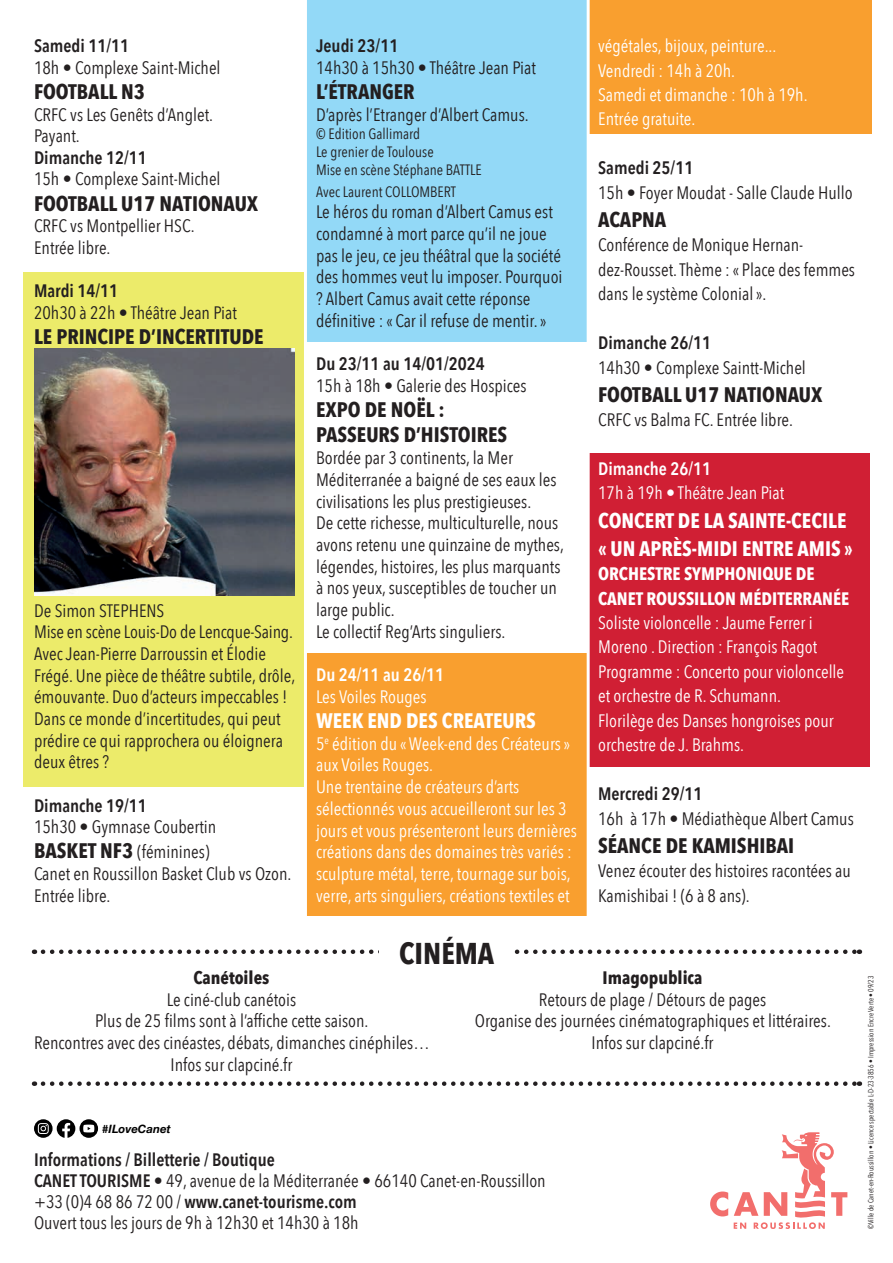
<style>
.page{position:relative;width:893px;height:1263px;background:#fff}
.page>*{position:absolute;margin:0;border:0;box-sizing:border-box;transform-origin:0 0}
.t1{font:700 30px "Avenir Next Condensed";color:#231f20}
.t2{font:700 21px/25.3px "Avenir Next Condensed";color:#231f20}
.t3{font:700 21px/28px "Avenir Next Condensed";color:#fff}
.t4{font:18px/21.6px "Avenir Next Condensed";color:#231f20}
.t5{font:18px/24.5px "Avenir Next Condensed";color:#fff}
.t6{font:600 18px "Avenir Next Condensed";color:#231f20}
.t7{font:700 18px/24.5px "Avenir Next Condensed";color:#fff}
.t8{font:600 18px "Avenir Next Condensed";color:#fff}
.t9{font:700 18px "Avenir Next Condensed";color:#231f20}
.t10{font:15px/18.1px "Avenir Next Condensed";color:#231f20}
.t11{font:italic 700 11.4px "Helvetica Neue";color:#000}
.t12{font:7.5px "Avenir Next Condensed";color:#231f20}
.s1{font-weight:700;font-size:21px}
.s2{font-weight:600}
</style>
<div class="page">
<svg style="left:34px;top:1119px;width:64px;height:19px"></svg>
<svg style="left:710px;top:1191px;width:18px;height:25px"></svg>
<svg style="left:734px;top:1132px;width:113px;height:97px"></svg>
<svg style="left:43px;top:949px;width:817px;height:5px"></svg>
<svg style="left:43px;top:1081px;width:817px;height:5px"></svg>
<div style="left:587px;top:453px;width:283px;height:314px;background:#d01f34"></div>
<div style="left:590px;top:0;width:282px;height:134px;background:#f99f2f"></div>
<div style="left:23px;top:272px;width:282px;height:514px;background:#eceb6a"></div>
<div style="left:305px;top:0;width:282px;height:341px;background:#93d9f7"></div>
<div style="left:305px;top:653px;width:282px;height:262px;background:#f99f2f"></div>
<hr style="left:304px;top:0;width:3px;height:923px;background:#fff">
<hr style="left:587px;top:0;width:3px;height:929px;background:#fff">
<div style="left:379px;top:934px;width:134px;height:35px;background:#fff"></div>
<img style="left:34px;top:348px;width:261px;height:247px">
<p class="t6" style="left:34px;top:30px;width:97px">Samedi 11/11</p>
<p class="t4" style="left:34px;top:56px;width:188px">18h • Complexe Saint-Michel</p>
<p class="t2" style="left:34px;top:79px;width:112px">FOOTBALL N3</p>
<p class="t4" style="left:34px;top:103px;width:181px">CRFC vs Les Genêts d’Anglet.<br>Payant.</p>
<p class="t6" style="left:34px;top:142px;width:114px">Dimanche 12/11</p>
<p class="t4" style="left:34px;top:167px;width:188px">15h • Complexe Saint-Michel</p>
<p class="t2" style="left:34px;top:190px;width:226px">FOOTBALL U17 NATIONAUX</p>
<p class="t4" style="left:34px;top:214px;width:162px">CRFC vs Montpellier HSC.<br>Entrée libre.</p>
<p class="t6" style="left:34px;top:275px;width:86px">Mardi 14/11</p>
<p class="t4" style="left:34px;top:301px;width:204px">20h30 à 22h • Théâtre Jean Piat</p>
<p class="t2" style="left:34px;top:324px;width:231px">LE PRINCIPE D’INCERTITUDE</p>
<p class="t4" style="left:34px;top:599px;width:263px">De Simon STEPHENS<br>Mise en scène Louis-Do de Lencque-Saing.<br>Avec Jean-Pierre Darroussin et Élodie Frégé. Une pièce de théâtre subtile, drôle, émouvante. Duo d’acteurs impeccables !<br>Dans ce monde d’incertitudes, qui peut prédire ce qui rapprochera ou éloignera deux êtres ?</p>
<p class="t6" style="left:34px;top:790px;width:114px">Dimanche 19/11</p>
<p class="t4" style="left:34px;top:813px;width:184px;line-height:25.2px">15h30 • Gymnase Coubertin<br><span class="s1">BASKET NF3</span> (féminines)</p>
<p class="t4" style="left:34px;top:862px;width:259px">Canet en Roussillon Basket Club vs Ozon.<br>Entrée libre.</p>
<p class="t6" style="left:316px;top:30px;width:84px">Jeudi 23/11</p>
<p class="t4" style="left:316px;top:56px;width:221px">14h30 à 15h30 • Théâtre Jean Piat</p>
<p class="t2" style="left:316px;top:79px;width:100px">L’ÉTRANGER</p>
<p class="t4" style="left:316px;top:103px;width:214px">D’après l’Etranger d’Albert Camus.</p>
<p class="t10" style="left:316px;top:124px;width:167px">© Edition Gallimard<br>Le grenier de Toulouse<br>Mise en scène Stéphane BATTLE</p>
<p class="t10" style="left:316px;top:182px;width:141px">Avec Laurent COLLOMBERT</p>
<p class="t4" style="left:316px;top:200px;width:248px">Le héros du roman d’Albert Camus est condamné à mort parce qu’il ne joue pas le jeu, ce jeu théâtral que la société des hommes veut lu imposer. Pourquoi ? Albert Camus avait cette réponse définitive : « Car il refuse de mentir. »</p>
<p class="t6" style="left:316px;top:348px;width:170px">Du 23/11 au 14/01/2024</p>
<p class="t4" style="left:316px;top:374px;width:212px">15h à 18h • Galerie des Hospices</p>
<p class="t2" style="left:316px;top:397px;width:193px">EXPO DE NOËL :<br>PASSEURS D’HISTOIRES</p>
<p class="t4" style="left:316px;top:446px;width:249px">Bordée par 3 continents, la Mer Méditerranée a baigné de ses eaux les civilisations les plus prestigieuses.<br>De cette richesse, multiculturelle, nous avons retenu une quinzaine de mythes, légendes, histoires, les plus marquants à nos yeux, susceptibles de toucher un large public.<br>Le collectif Reg’Arts singuliers.</p>
<p class="t8" style="left:316px;top:659px;width:130px">Du 24/11 au 26/11</p>
<p class="t5" style="left:316px;top:683px;width:112px">Les Voiles Rouges</p>
<p class="t3" style="left:316px;top:706px;width:221px">WEEK END DES CREATEURS</p>
<p class="t5" style="left:316px;top:732px;width:262px;line-height:21.8px">5<sup>e</sup> édition du « Week-end des Créateurs » aux Voiles Rouges.<br>Une trentaine de créateurs d’arts sélectionnés vous accueilleront sur les 3 jours et vous présenteront leurs dernières créations dans des domaines très variés : sculpture métal, terre, tournage sur bois, verre, arts singuliers, créations textiles et</p>
<h1 class="t1" style="left:399px;top:935px;width:97px">CINÉMA</h1>
<p class="t5" style="left:598px;top:33px;width:211px">végétales, bijoux, peinture...<br>Vendredi : 14h à 20h.<br>Samedi et dimanche : 10h à 19h.<br>Entrée gratuite.</p>
<p class="t6" style="left:598px;top:152px;width:97px">Samedi 25/11</p>
<p class="t4" style="left:598px;top:181px;width:256px">15h • Foyer Moudat - Salle Claude Hullo</p>
<p class="t2" style="left:598px;top:207px;width:70px">ACAPNA</p>
<p class="t4" style="left:598px;top:232px;width:258px;line-height:24.5px">Conférence de Monique Hernan&shy;dez-Rousset. Thème : « Place des femmes dans le système Colonial ».</p>
<p class="t6" style="left:598px;top:327px;width:114px">Dimanche 26/11</p>
<p class="t4" style="left:598px;top:356px;width:209px">14h30 • Complexe Saintt-Michel</p>
<p class="t2" style="left:598px;top:381px;width:226px">FOOTBALL U17 NATIONAUX</p>
<p class="t4" style="left:598px;top:408px;width:196px">CRFC vs Balma FC. Entrée libre.</p>
<p class="t8" style="left:598px;top:453px;width:114px">Dimanche 26/11</p>
<p class="t5" style="left:598px;top:480px;width:188px">17h à 19h • Théâtre Jean Piat</p>
<p class="t3" style="left:598px;top:506px;width:256px">CONCERT DE LA SAINTE-CECILE « UN APRÈS-MIDI ENTRE AMIS »</p>
<p class="t7" style="left:598px;top:561px;width:252px">ORCHESTRE SYMPHONIQUE DE<br>CANET ROUSSILLON MÉDITERRANÉE</p>
<p class="t5" style="left:598px;top:610px;width:248px">Soliste violoncelle : Jaume Ferrer i Moreno . Direction : François Ragot Programme : Concerto pour violoncelle et orchestre de R. Schumann.<br>Florilège des Danses hongroises pour orchestre de J. Brahms.</p>
<p class="t6" style="left:598px;top:778px;width:106px">Mercredi 29/11</p>
<p class="t4" style="left:598px;top:807px;width:257px">16h à 17h • Médiathèque Albert Camus</p>
<p class="t2" style="left:598px;top:832px;width:198px">SÉANCE DE KAMISHIBAI</p>
<p class="t4" style="left:598px;top:858px;width:254px;line-height:24.5px">Venez écouter des histoires racontées au<br>Kamishibai ! (6 à 8 ans).</p>
<p class="t9" style="left:194px;top:967px;width:77px">Canétoiles</p>
<p class="t4" style="left:34px;top:988px;width:397px;text-align:center">Le ciné-club canétois<br>Plus de 25 films sont à l’affiche cette saison.<br>Rencontres avec des cinéastes, débats, dimanches cinéphiles… Infos sur clapciné.fr</p>
<p class="t11" style="left:102px;top:1119px;width:70px">#ILoveCanet</p>
<p class="t9" style="left:603px;top:967px;width:101px">Imagopublica</p>
<p class="t4" style="left:475px;top:988px;width:358px;text-align:center">Retours de plage / Détours de pages<br>Organise des journées cinématographiques et littéraires.<br>Infos sur clapciné.fr</p>
<p class="t4" style="left:34px;top:1148px;width:513px;line-height:21px"><span class="s2">Informations / Billetterie / Boutique<br>CANET TOURISME</span> • 49, avenue de la Méditerranée • 66140 Canet-en-Roussillon +33 (0)4 68 86 72 00 / <span class="s2">www.canet-tourisme.com<br></span>Ouvert tous les jours de 9h à 12h30 et 14h30 à 18h</p>
<p class="t12" style="left:864px;top:1229px;width:255px;rotate:-90deg">©Ville de Canet-en-Roussillon • Licence spectable L-D-23-3856 • Impression Encre Verte • 09/23</p>
</div>
